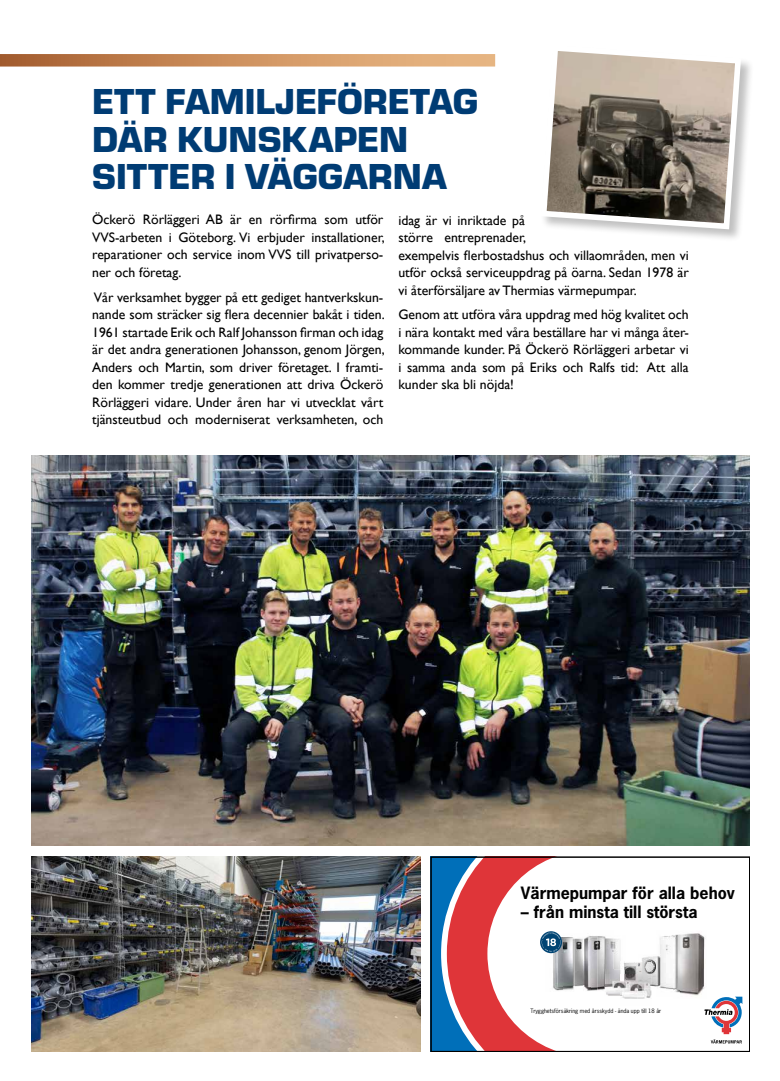
<style>
.page{position:relative;width:780px;height:1081px;background:#fff}
.page>*{position:absolute;margin:0;border:0;box-sizing:border-box;transform-origin:0 0}
.t1{font:900 37.5px/37.5px "Eurostile";color:#003c74}
.t2{font:700 16px "News Gothic Std";color:#000}
.t3{font:13.75px/17.5px "Gill Sans";color:#000;text-align:justify}
.t4{font:5.62px "News Gothic Std";color:#000}
</style>
<div class="page">
<img style="left:32px;top:455px;width:717px;height:390px">
<svg style="left:704px;top:996px;width:38px;height:47px"></svg>
<img style="left:642px;top:956px;width:14px;height:31px">
<img style="left:656px;top:935px;width:17px;height:54px">
<img style="left:613px;top:938px;width:8px;height:31px">
<img style="left:582px;top:939px;width:1px;height:47px">
<img style="left:673px;top:933px;width:33px;height:66px">
<img style="left:606px;top:991px;width:14px;height:5px">
<img style="left:613px;top:969px;width:7px;height:22px">
<img style="left:583px;top:936px;width:14px;height:55px">
<img style="left:597px;top:936px;width:16px;height:54px">
<img style="left:600px;top:969px;width:13px;height:22px">
<img style="left:620px;top:988px;width:31px;height:11px">
<img style="left:646px;top:974px;width:5px;height:14px">
<svg style="left:620px;top:962px;width:26px;height:29px"></svg>
<svg style="left:433px;top:859px;width:149px;height:190px"></svg>
<div style="left:431px;top:857px;width:318px;height:194px;border:1px solid #000"></div>
<svg style="left:0;top:54px;width:495px;height:13px;background:#cd9364"></svg>
<img style="left:32px;top:857px;width:388px;height:194px">
<div style="left:540px;top:45px;width:214px;height:198px;background:#000;opacity:.25"></div>
<svg style="left:540px;top:45px;width:204px;height:187px"></svg>
<h1 class="t1" style="left:92px;top:81px;width:387px">ETT FAMILJEFÖRETAG<br>DÄR KUNSKAPEN<br>SITTER I VÄGGARNA</h1>
<p class="t3" style="left:92px;top:211px;width:294px">Öckerö Rörläggeri AB är en rörfirma som utför VVS-arbeten i Göteborg. Vi erbjuder installationer, reparationer och service inom VVS till privatperso&shy;ner och företag.</p>
<p class="t3" style="left:92px;top:288px;width:294px">Vår verksamhet bygger på ett gediget hantverkskun&shy;nande som sträcker sig flera decennier bakåt i tiden.<br>1961 startade Erik och Ralf Johansson firman och idag är det andra generationen Johansson, genom Jörgen, Anders och Martin, som driver företaget. I framti&shy;den kommer tredje generationen att driva Öckerö Rörläggeri vidare. Under åren har vi utvecklat vårt tjänsteutbud och moderniserat verksamheten, och</p>
<p class="t3" style="left:398px;top:211px;width:292px;text-align:left">idag är vi inriktade på<br>större entreprenader,<br>exempelvis flerbostadshus och villaområden, men vi utför också serviceuppdrag på öarna. Sedan 1978 är vi återförsäljare av Thermias värmepumpar.</p>
<p class="t3" style="left:398px;top:306px;width:292px">Genom att utföra våra uppdrag med hög kvalitet och i nära kontakt med våra beställare har vi många åter&shy;kommande kunder. På Öckerö Rörläggeri arbetar vi i samma anda som på Eriks och Ralfs tid: Att alla kunder ska bli nöjda!</p>
<p class="t2" style="left:521px;top:882px;width:215px">Värmepumpar för alla behov</p>
<p class="t2" style="left:521px;top:902px;width:178px">– från minsta till största</p>
<p class="t4" style="left:530px;top:1007px;width:132px">Trygghetsförsäkring med årsskydd - ända upp till 18 år</p>
</div>
